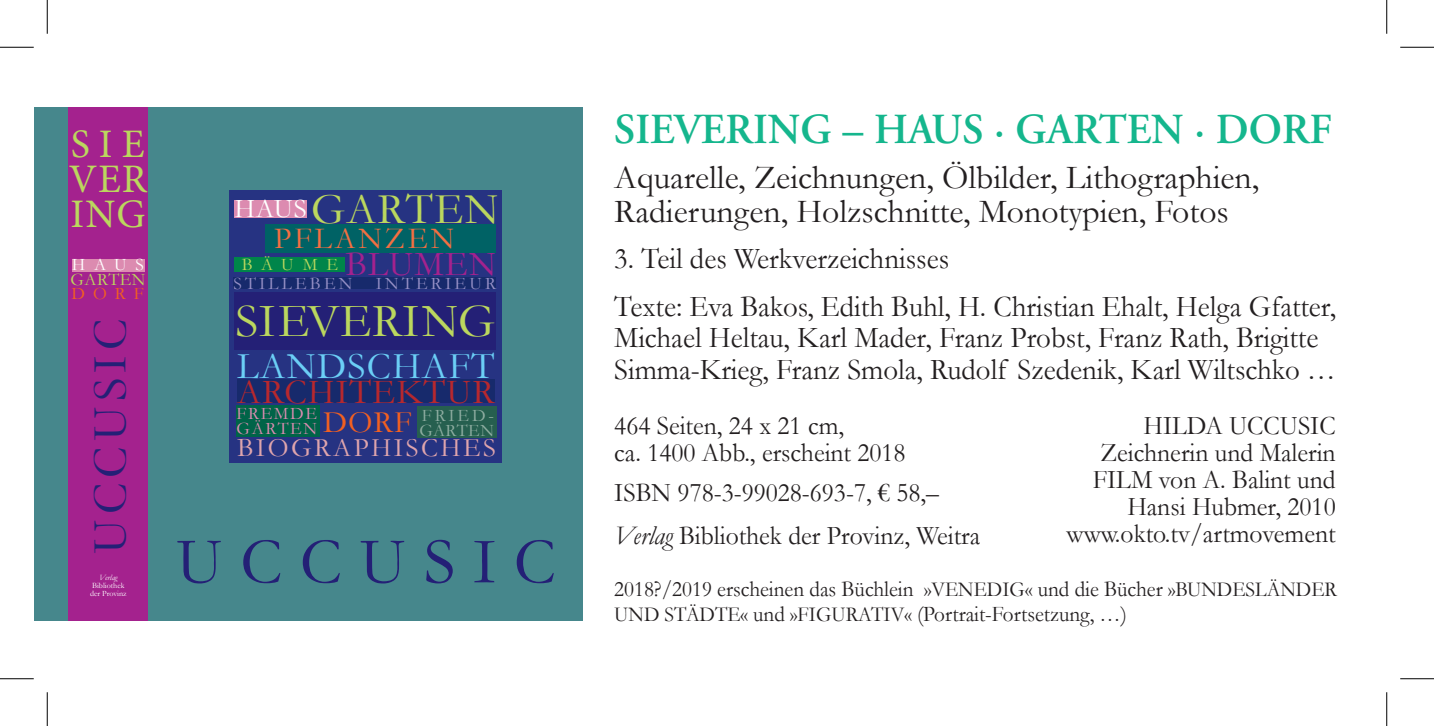
<style>
.page{position:relative;width:1434px;height:726px;background:#fff}
.page>*{position:absolute;margin:0;border:0;box-sizing:border-box;transform-origin:0 0}
.t1{font:66.38px "Garamond";letter-spacing:.265em;color:#242076}
.t2{font:49.27px "Garamond";color:#242076}
.t3{font:47.93px "Garamond";letter-spacing:.01em;color:#bbd75e}
.t4{font:44.1px "Garamond";letter-spacing:.03em;color:#bbd75e}
.t5{font:600 42.75px "Adobe Garamond";color:#15b68d}
.t6{font:40.5px/35.3px "Minion Pro";letter-spacing:.025em;color:#bbd75e;text-align:justify}
.t7{font:37.8px "Garamond";letter-spacing:.03em;color:#6bcff6}
.t8{font:35.32px "Garamond";letter-spacing:.03em;color:#b7282e}
.t9{font:35.1px "Garamond";letter-spacing:.03em;color:#a4228e}
.t10{font:33.75px/34px "Garamond";color:#231f20}
.t11{font:31.28px "Garamond";color:#f26021}
.t12{font:30.82px "Garamond";letter-spacing:.09em;color:#f36f42}
.t13{font:30.38px/47.7px "Garamond";color:#231f20;scale:.95 1}
.t14{font:27px/27px "Garamond";color:#231f20;scale:.95 1}
.t15{font:26.55px "Garamond";letter-spacing:.09em;color:#dfa5ad}
.t16{font:22.5px "Garamond";color:#231f20;scale:.94 1}
.t17{font:21.38px "Garamond";color:#231f20;scale:.94 1}
.t18{font:17.78px "Garamond";letter-spacing:.18em;color:#9690c6}
.t19{font:17.78px/14.6px "Garamond";letter-spacing:.09em;color:#dc8bb0}
.t20{font:17.78px/14.6px "Garamond";letter-spacing:.095em;color:#8eada1}
.t21{font:17.78px "Garamond";letter-spacing:.03em;color:#bbd75e}
.t22{font:17.78px "Garamond";color:#fff}
.t23{font:17.78px "Garamond";color:#f26021}
.t24{font:8.1px/8.1px "Garamond";color:#fff}
.t25{font:italic 8.1px "Garamond";color:#fff}
.s1{font-size:27.22px;color:#fff}
.s2{font-size:17.78px;color:#bbd75e}
.s3{font-style:italic}
.s4{font-size:21.38px}
.s5{font-size:22.5px}
</style>
<div class="page">
<div style="left:34px;top:107px;width:549px;height:514px;background:#46878c"></div>
<div style="left:230px;top:190px;width:272px;height:273px;background:#263382"></div>
<div style="left:266px;top:225px;width:230px;height:28px;background:#006265"></div>
<div style="left:233px;top:278px;width:263px;height:11px;background:#172a6c"></div>
<div style="left:234px;top:257px;width:111px;height:14px;background:#00854a"></div>
<div style="left:234px;top:293px;width:262px;height:57px;background:#242076"></div>
<div style="left:237px;top:379px;width:258px;height:24px;background:#172a6c"></div>
<div style="left:237px;top:405px;width:83px;height:31px;background:#006448"></div>
<div style="left:234px;top:200px;width:73px;height:17px;background:#dc8bb0"></div>
<div style="left:417px;top:407px;width:79px;height:31px;background:#265f4f"></div>
<div style="left:68px;top:107px;width:80px;height:514px;background:#a4228e"></div>
<div style="left:72px;top:259px;width:72px;height:12px;background:#dc8bb0"></div>
<hr style="left:0;top:47px;width:34px;height:1px;background:#000">
<hr style="left:1400px;top:47px;width:34px;height:1px;background:#000">
<hr style="left:0;top:678px;width:34px;height:1px;background:#000">
<hr style="left:1400px;top:678px;width:34px;height:1px;background:#000">
<hr style="left:47px;top:0;width:1px;height:34px;background:#000">
<hr style="left:47px;top:692px;width:1px;height:34px;background:#000">
<hr style="left:1386px;top:0;width:1px;height:34px;background:#000">
<hr style="left:1386px;top:692px;width:1px;height:34px;background:#000">
<h3 class="t6" style="left:69px;top:126px;width:80px">SIE VER ING</h3>
<p class="t22" style="left:72px;top:254px;width:74px">HAUS</p>
<p class="t21" style="left:70px;top:269px;width:77px">GARTEN</p>
<p class="t23" style="left:71px;top:283px;width:74px">DORF</p>
<h2 class="t2" style="left:80px;top:554px;width:233px;rotate:-90deg">Uccusic</h2>
<p class="t25" style="left:99px;top:572px;width:20px">Verlag</p>
<p class="t24" style="left:90px;top:581px;width:38px">Bibliothek der Provinz</p>
<h3 class="t4" style="left:234px;top:183px;width:266px"><span class="s1">HAUS</span>GARTEN</h3>
<p class="t12" style="left:274px;top:220px;width:182px">PFLANZEN</p>
<p class="t18" style="left:233px;top:273px;width:120px">STILLEBEN</p>
<p class="t18" style="left:376px;top:273px;width:122px">INTERIEUR</p>
<p class="t21" style="left:242px;top:254px;width:37px">B ÄU</p>
<p class="t9" style="left:303px;top:242px;width:195px"><span class="s2">M E</span> BLUMEN</p>
<h3 class="t3" style="left:235px;top:293px;width:261px">SIEVERING</h3>
<h3 class="t7" style="left:237px;top:343px;width:259px">LANDSCHAFT</h3>
<p class="t11" style="left:323px;top:403px;width:90px">DORF</p>
<h3 class="t8" style="left:237px;top:370px;width:259px">ARCHITEKTUR</h3>
<p class="t19" style="left:237px;top:406px;width:82px">FREMDE<br>GÄRTEN</p>
<p class="t15" style="left:237px;top:432px;width:260px">BIOGRAPHISCHES</p>
<p class="t20" style="left:420px;top:408px;width:76px">FRIED-<br>GÄRTEN</p>
<h1 class="t1" style="left:176px;top:522px;width:381px">UCCUSIC</h1>
<h3 class="t5" style="left:614px;top:106px;width:719px">SIEVERING – HAUS · GARTEN · DORF</h3>
<p class="t10" style="left:614px;top:160px;width:646px">Aquarelle, Zeichnungen, Ölbilder, Lithographien,<br>Radierungen, Holzschnitte, Monotypien, Fotos</p>
<p class="t13" style="left:614px;top:234px;width:761px">3. Teil des Werkverzeichnisses<br>Texte: Eva Bakos, Edith Buhl, H. Christian Ehalt, Helga Gfatter,</p>
<p class="t13" style="left:614px;top:322px;width:761px;line-height:31.7px">Michael Heltau, Karl Mader, Franz Probst, Franz Rath, Brigitte<br>Simma-Krieg, Franz Smola, Rudolf Szedenik, Karl Wiltschko …</p>
<p class="t14" style="left:614px;top:411px;width:308px">464 Seiten, 24 x 21 cm,<br>ca. 1400 Abb., erscheint 2018</p>
<p class="t14" style="left:614px;top:470px;width:387px;line-height:43.2px">ISBN 978-3-99028-693-7, € 58,–<br><span class="s3">Verlag</span> Bibliothek der Provinz, Weitra</p>
<p class="t16" style="left:614px;top:575px;width:368px">2018?/2019 erscheinen das Büchlein <span class="s4">»Vene</span></p>
<p class="t17" style="left:987px;top:576px;width:360px">dig« <span class="s5">und die Bücher</span> »Bundes-länder</p>
<p class="t17" style="left:614px;top:601px;width:260px">und Städte« <span class="s5">und</span> »Figurativ</p>
<p class="t16" style="left:904px;top:600px;width:238px"><span class="s4">«</span> (Portrait-Fortsetzung, …)</p>
<p class="t14" style="left:1143px;top:411px;width:109px">Hilda Ucc</p>
<p class="t14" style="left:1093px;top:411px;width:257px;text-indent:187px">usic<br>Zeichnerin und Malerin<br>Film</p>
<p class="t14" style="left:1067px;top:465px;width:285px;text-align:right">von A. Balint und<br>Hansi Hubmer, 2010 www.okto.tv/artmovement</p>
</div>
